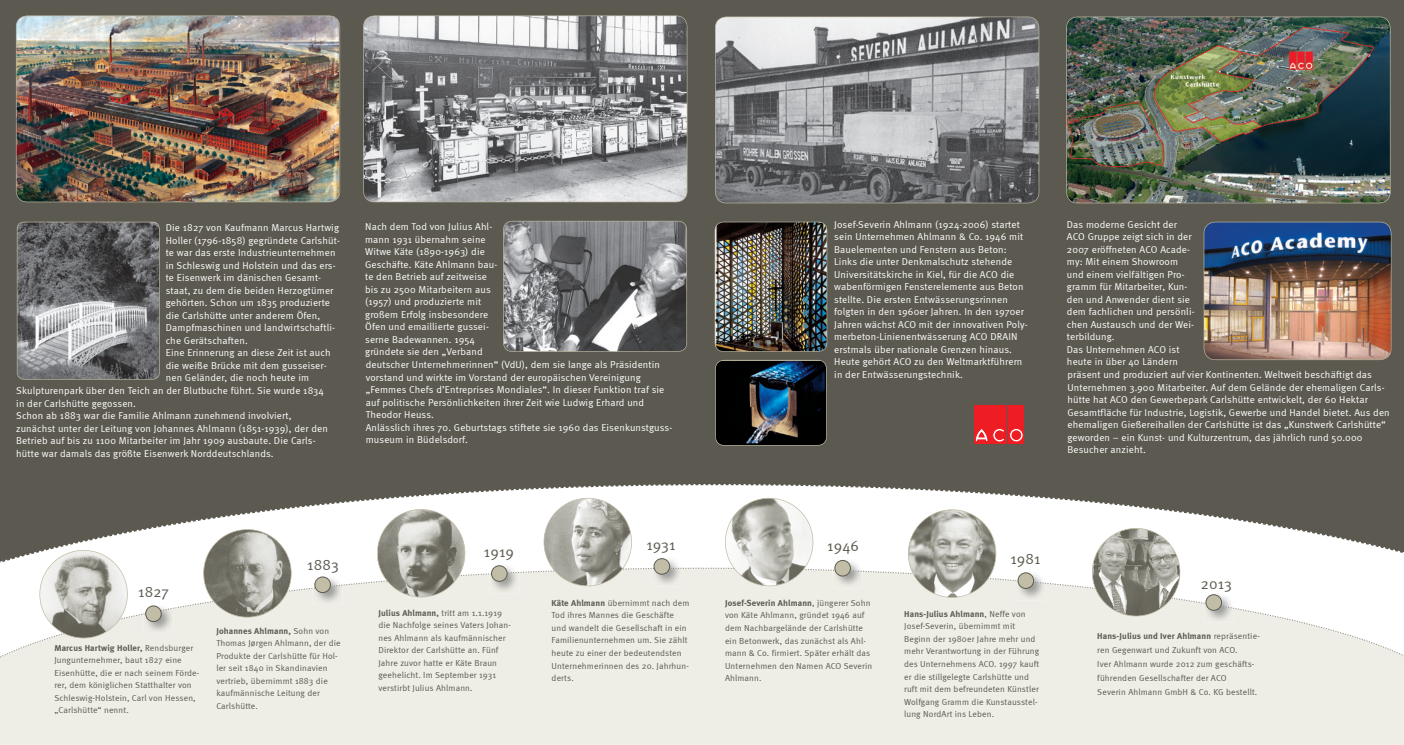
<style>
.page{position:relative;width:1404px;height:745px;background:#fff}
.page>*{position:absolute;margin:0;border:0;box-sizing:border-box;transform-origin:0 0}
.t1{font:15px "Meta Normal";letter-spacing:.01em;color:#5c5a50}
.t2{font:10px/12.5px "Meta Normal";letter-spacing:.015em;color:#fff}
.t3{font:8.75px/12.5px "Meta Normal";letter-spacing:.015em;color:#5c5a50}
.t4{font:700 8.75px "Meta";letter-spacing:.015em;color:#5c5a50}
.s1{font-family:"Meta Normal";font-weight:400}
.s2{font-family:"Meta";font-weight:700}
</style>
<div class="page">
<div style="left:0;top:0;width:1403px;height:581px;background:#5c5a50"></div>
<svg style="left:0;top:484px;width:1403px;height:84px;fill:#fff"></svg>
<div style="left:0;top:568px;width:1403px;height:176px;background:#eeeee7"></div>
<svg style="left:705px;top:567px;width:698px;height:89px;fill:#eeeee7"></svg>
<svg style="left:0;top:567px;width:701px;height:90px;background:#f0f0ea"></svg>
<img style="left:16px;top:16px;width:324px;height:186px">
<svg style="left:363px;top:16px;width:324px;height:186px;background:#9e9ea0"></svg>
<svg style="left:715px;top:17px;width:324px;height:186px"></svg>
<img style="left:1066px;top:17px;width:324px;height:186px">
<img style="left:312px;top:574px;width:30px;height:10px">
<img style="left:312px;top:584px;width:30px;height:20px">
<img style="left:331px;top:584px;width:11px;height:4px">
<svg style="left:314px;top:576px;width:17px;height:16px"></svg>
<img style="left:489px;top:563px;width:30px;height:30px">
<img style="left:489px;top:571px;width:30px;height:3px">
<svg style="left:491px;top:565px;width:16px;height:16px"></svg>
<img style="left:651px;top:556px;width:30px;height:30px">
<svg style="left:653px;top:557px;width:28px;height:17px"></svg>
<img style="left:832px;top:558px;width:30px;height:30px">
<img style="left:832px;top:569px;width:29px;height:2px">
<svg style="left:834px;top:559px;width:16px;height:17px"></svg>
<img style="left:1015px;top:570px;width:30px;height:9px">
<img style="left:1015px;top:583px;width:30px;height:17px">
<img style="left:1015px;top:579px;width:30px;height:4px">
<svg style="left:1017px;top:572px;width:17px;height:16px"></svg>
<img style="left:1203px;top:592px;width:30px;height:10px">
<img style="left:1203px;top:608px;width:30px;height:14px">
<img style="left:1203px;top:602px;width:30px;height:6px">
<svg style="left:1205px;top:594px;width:16px;height:16px"></svg>
<img style="left:143px;top:603px;width:30px;height:4px">
<img style="left:143px;top:614px;width:30px;height:19px">
<img style="left:143px;top:607px;width:30px;height:7px">
<svg style="left:145px;top:605px;width:17px;height:16px"></svg>
<svg style="left:39px;top:549px;width:89px;height:89px;background:#c9c9c3"></svg>
<svg style="left:203px;top:529px;width:88px;height:88px;background:#aaa9a1"></svg>
<svg style="left:377px;top:508px;width:88px;height:89px;background:#aeada5"></svg>
<svg style="left:543px;top:497px;width:89px;height:89px;background:#bfbeb7"></svg>
<svg style="left:725px;top:497px;width:88px;height:89px;background:#d1d1cb"></svg>
<svg style="left:907px;top:509px;width:89px;height:88px;background:#bdbcb5"></svg>
<svg style="left:1091px;top:527px;width:89px;height:89px;background:#afaea6"></svg>
<svg style="left:503px;top:221px;width:184px;height:130px;background:#808183"></svg>
<img style="left:715px;top:360px;width:111px;height:85px">
<img style="left:714px;top:221px;width:113px;height:130px">
<img style="left:1203px;top:221px;width:188px;height:139px">
<div style="left:973px;top:404px;width:16px;height:39px;background:#ee1d23"></div>
<div style="left:990px;top:404px;width:16px;height:39px;background:#ee1d23"></div>
<svg style="left:975px;top:428px;width:29px;height:14px"></svg>
<div style="left:1008px;top:404px;width:16px;height:39px;background:#ee1d23"></div>
<svg style="left:1009px;top:428px;width:14px;height:13px"></svg>
<div style="left:1009px;top:428px;width:14px;height:13px;border:1px solid #ee1d23;border-radius:50%"></div>
<div style="left:1011px;top:430px;width:9px;height:9px;background:#ee1d23;border-radius:50%"></div>
<div style="left:1011px;top:430px;width:9px;height:9px;border:1px solid #ee1d23;border-radius:50%"></div>
<svg style="left:17px;top:221px;width:143px;height:158px;background:#78787a"></svg>
<p class="t2" style="left:166px;top:221px;width:176px">Die 1827 von Kaufmann Marcus Hartwig Holler (1796-1858) gegründete Carlshüt&shy;te war das erste Industrieunternehmen in Schleswig und Holstein und das ers&shy;te Eisenwerk im dänischen Gesamt&shy;staat, zu dem die beiden Herzogtümer gehörten. Schon um 1835 produzierte die Carlshütte unter anderem Öfen, Dampfmaschinen und landwirtschaftli&shy;che Gerätschaften.<br>Eine Erinnerung an diese Zeit ist auch die weiße Brücke mit dem gusseiser&shy;nen Geländer, die noch heute im</p>
<p class="t2" style="left:16px;top:384px;width:313px">Skulpturenpark über den Teich an der Blutbuche führt. Sie wurde 1834 in der Carlshütte gegossen.<br>Schon ab 1883 war die Familie Ahlmann zunehmend involviert, zunächst unter der Leitung von Johannes Ahlmann (1851-1939), der den Betrieb auf bis zu 1100 Mitarbeiter im Jahr 1909 ausbaute. Die Carls&shy;hütte war damals das größte Eisenwerk Norddeutschlands.</p>
<p class="t2" style="left:365px;top:220px;width:134px">Nach dem Tod von Julius Ahl&shy;mann 1931 übernahm seine<br>Witwe Käte (1890-1963) die<br>Geschäfte. Käte Ahlmann bau&shy;te den Betrieb auf zeitweise bis zu 2500 Mitarbeitern aus (1957) und produzierte mit großem Erfolg insbesondere<br>Öfen und emaillierte gussei&shy;serne Badewannen. 1954 gründete sie den „Verband</p>
<p class="t2" style="left:366px;top:358px;width:308px">deutscher Unternehmerinnen“ (VdU), dem sie lange als Präsidentin vorstand und wirkte im Vorstand der europäischen Vereinigung „Femmes Chefs d’Entreprises Mondiales“. In dieser Funktion traf sie auf politische Persönlichkeiten ihrer Zeit wie Ludwig Erhard und Theodor Heuss.<br>Anlässlich ihres 70. Geburtstags stiftete sie 1960 das Eisenkunstguss&shy;museum in Büdelsdorf.</p>
<p class="t2" style="left:834px;top:217px;width:195px">Josef-Severin Ahlmann (1924-2006) startet sein Unternehmen Ahlmann &amp; Co. 1946 mit Bauelementen und Fenstern aus Beton:<br>Links die unter Denkmalschutz stehende Universitätskirche in Kiel, für die ACO die wabenförmigen Fensterelemente aus Beton stellte. Die ersten Entwässerungsrinnen folgten in den 1960er Jahren. In den 1970er Jahren wächst ACO mit der innovativen Poly&shy;merbeton-Linienentwässerung ACO DRAIN erstmals über nationale Grenzen hinaus.<br>Heute gehört ACO zu den Weltmarktführern in der Entwässerungstechnik.</p>
<p class="t2" style="left:1066px;top:217px;width:129px">Das moderne Gesicht der<br>ACO Gruppe zeigt sich in der<br>2007 eröffneten ACO Acade&shy;my: Mit einem Showroom und einem vielfältigen Pro&shy;gramm für Mitarbeiter, Kun&shy;den und Anwender dient sie dem fachlichen und persönli&shy;chen Austausch und der Wei&shy;terbildung.<br>Das Unternehmen ACO ist heute in über 40 Ländern</p>
<p class="t2" style="left:1067px;top:368px;width:324px">präsent und produziert auf vier Kontinenten. Weltweit beschäftigt das Unternehmen 3.900 Mitarbeiter. Auf dem Gelände der ehemaligen Carls&shy;hütte hat ACO den Gewerbepark Carlshütte entwickelt, der 60 Hektar Gesamtfläche für Industrie, Logistik, Gewerbe und Handel bietet. Aus den ehemaligen Gießereihallen der Carlshütte ist das „Kunstwerk Carlshütte“ geworden – ein Kunst- und Kulturzentrum, das jährlich rund 50.000<br>Besucher anzieht.</p>
<h1 class="t1" style="left:138px;top:582px;width:32px">1827</h1>
<p class="t4" style="left:54px;top:642px;width:140px">Marcus Hartwig Holler, <span class="s1">Rendsburger</span></p>
<p class="t3" style="left:54px;top:653px;width:146px">Jungunternehmer, baut 1827 eine Eisenhütte, die er nach seinem Förde&shy;rer, dem königlichen Statthalter von Schleswig-Holstein, Carl von Hessen, „Carlshütte“ nennt.</p>
<h1 class="t1" style="left:307px;top:555px;width:33px">1883</h1>
<p class="t4" style="left:216px;top:624px;width:114px">Johannes Ahlmann, <span class="s1">Sohn von</span></p>
<p class="t3" style="left:216px;top:636px;width:126px">Thomas Jørgen Ahlmann, der die<br>Produkte der Carlshütte für Hol&shy;ler seit 1840 in Skandinavien vertrieb, übernimmt 1883 die kaufmännische Leitung der<br>Carlshütte.</p>
<h1 class="t1" style="left:484px;top:542px;width:31px">1919</h1>
<h1 class="t1" style="left:646px;top:535px;width:31px">1931</h1>
<h1 class="t1" style="left:827px;top:537px;width:33px">1946</h1>
<h1 class="t1" style="left:1010px;top:549px;width:32px">1981</h1>
<p class="t3" style="left:378px;top:606px;width:134px"><span class="s2">Julius Ahlmann,</span> tritt am 1.1.1919 die Nachfolge seines Vaters Johan&shy;nes Ahlmann als kaufmännischer<br>Direktor der Carlshütte an. Fünf<br>Jahre zuvor hatte er Käte Braun geehelicht. Im September 1931 verstirbt Julius Ahlmann.</p>
<p class="t3" style="left:551px;top:596px;width:139px"><span class="s2">Käte Ahlmann</span> übernimmt nach dem<br>Tod ihres Mannes die Geschäfte und wandelt die Gesellschaft in ein<br>Familienunternehmen um. Sie zählt heute zu einer der bedeutendsten<br>Unternehmerinnen des 20. Jahrhun&shy;derts.</p>
<p class="t4" style="left:725px;top:597px;width:147px">Josef-Severin Ahlmann<span class="s1">, jüngerer Sohn</span></p>
<p class="t3" style="left:725px;top:608px;width:149px">von Käte Ahlmann, gründet 1946 auf dem Nachbargelände der Carlshütte ein Betonwerk, das zunächst als Ahl&shy;mann &amp; Co. firmiert. Später erhält das<br>Unternehmen den Namen ACO Severin<br>Ahlmann.</p>
<p class="t4" style="left:904px;top:608px;width:123px">Hans-Julius Ahlmann<span class="s1">, Neffe von</span></p>
<p class="t3" style="left:904px;top:619px;width:136px">Josef-Severin, übernimmt mit<br>Beginn der 1980er Jahre mehr und mehr Verantwortung in der Führung des Unternehmens ACO. 1997 kauft er die stillgelegte Carlshütte und ruft mit dem befreundeten Künstler<br>Wolfgang Gramm die Kunstausstel&shy;lung NordArt ins Leben.</p>
<h1 class="t1" style="left:1200px;top:574px;width:33px">2013</h1>
<p class="t4" style="left:1097px;top:630px;width:164px">Hans-Julius und Iver Ahlmann <span class="s1">repräsentie-</span></p>
<p class="t3" style="left:1097px;top:642px;width:161px;line-height:14.1px">ren Gegenwart und Zukunft von ACO.<br>Iver Ahlmann wurde 2012 zum geschäfts&shy;führenden Gesellschafter der ACO<br>Severin Ahlmann GmbH &amp; Co. KG bestellt.</p>
</div>
